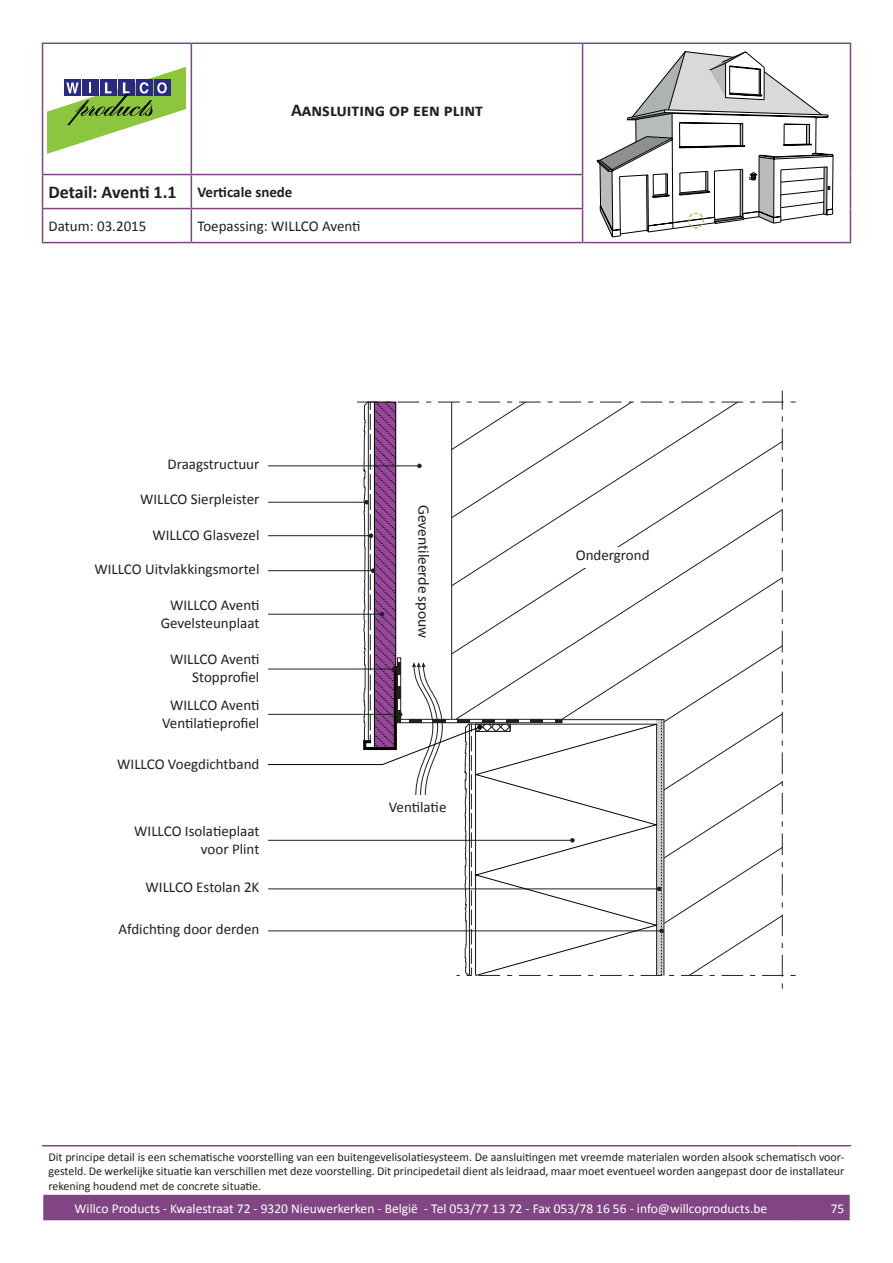
<style>
.page{position:relative;width:893px;height:1263px;background:#fff}
.page>*{position:absolute;margin:0;border:0;box-sizing:border-box;transform-origin:0 0}
.t1{font:700 18px "Calibri";color:#231f20}
.t2{font:15px/18px "Calibri";color:#231f20;text-align:right}
.t3{font:15px "Myriad Pro";color:#231f20}
.t4{font:13.5px "Calibri";color:#fff}
.t5{font:12px/14.4px "Calibri";color:#231f20;text-align:justify}
.s1{font-size:15px}
</style>
<div class="page">
<hr style="left:42px;top:1145px;width:757px;height:1px;background:#804582">
<hr style="left:799px;top:1145px;width:52px;height:1px;background:#804582">
<div style="left:42px;top:1195px;width:809px;height:25px;background:#804582"></div>
<svg style="left:47px;top:67px;width:139px;height:87px"></svg>
<svg style="left:597px;top:52px;width:236px;height:185px"></svg>
<hr style="left:42px;top:43px;width:149px;height:1px;background:#804582">
<hr style="left:42px;top:44px;width:1px;height:130px;background:#804582">
<hr style="left:191px;top:43px;width:392px;height:1px;background:#804582">
<hr style="left:191px;top:44px;width:1px;height:130px;background:#804582">
<hr style="left:583px;top:43px;width:268px;height:1px;background:#804582">
<hr style="left:582px;top:44px;width:1px;height:130px;background:#804582">
<hr style="left:850px;top:44px;width:1px;height:131px;background:#804582">
<hr style="left:42px;top:174px;width:149px;height:1px;background:#804582">
<hr style="left:42px;top:175px;width:1px;height:33px;background:#804582">
<hr style="left:191px;top:174px;width:392px;height:1px;background:#804582">
<hr style="left:191px;top:175px;width:1px;height:33px;background:#804582">
<hr style="left:582px;top:175px;width:1px;height:33px;background:#804582">
<hr style="left:850px;top:175px;width:1px;height:34px;background:#804582">
<hr style="left:850px;top:209px;width:1px;height:33px;background:#804582">
<hr style="left:42px;top:208px;width:149px;height:1px;background:#804582">
<hr style="left:42px;top:209px;width:1px;height:33px;background:#804582">
<hr style="left:191px;top:208px;width:392px;height:1px;background:#804582">
<hr style="left:191px;top:209px;width:1px;height:33px;background:#804582">
<hr style="left:582px;top:209px;width:1px;height:33px;background:#804582">
<hr style="left:42px;top:242px;width:149px;height:1px;background:#804582">
<hr style="left:191px;top:242px;width:392px;height:1px;background:#804582">
<hr style="left:583px;top:242px;width:268px;height:1px;background:#804582">
<svg style="left:268px;top:391px;width:527px;height:597px"></svg>
<div style="left:569px;top:547px;width:88px;height:20px;background:#fff"></div>
<hr style="left:561px;top:719px;width:103px;height:1px;background:#231f20">
<h1 class="t1" style="left:291px;top:98px;width:193px">Aansluiting op een plint</h1>
<h1 class="t1" style="left:49px;top:181px;width:245px">Detail: Aventi 1.1 <span class="s1">Verticale snede</span></h1>
<p class="t2" style="left:49px;top:217px;width:99px">Datum: 03.2015</p>
<p class="t2" style="left:197px;top:217px;width:165px">Toepassing: WILLCO Aventi</p>
<p class="t2" style="left:168px;top:455px;width:93px">Draagstructuur</p>
<p class="t2" style="left:140px;top:490px;width:121px">WILLCO Sierpleister</p>
<p class="t2" style="left:152px;top:526px;width:108px">WILLCO Glasvezel</p>
<p class="t2" style="left:94px;top:560px;width:167px">WILLCO Uitvlakkingsmortel</p>
<p class="t2" style="left:161px;top:596px;width:100px">WILLCO Aventi<br>Gevelsteunplaat</p>
<p class="t2" style="left:170px;top:650px;width:91px">WILLCO Aventi<br>Stopprofiel</p>
<p class="t2" style="left:162px;top:696px;width:99px;text-align:center">WILLCO Aventi<br>Ventilatieprofiel</p>
<p class="t2" style="left:117px;top:755px;width:144px">WILLCO Voegdichtband</p>
<p class="t2" style="left:134px;top:822px;width:127px">WILLCO Isolatieplaat voor Plint</p>
<p class="t2" style="left:146px;top:878px;width:115px">WILLCO Estolan 2K</p>
<p class="t2" style="left:119px;top:920px;width:142px">Afdichting door derden</p>
<p class="t3" style="left:433px;top:505px;width:135px;rotate:90deg">Geventileerde spouw</p>
<p class="t2" style="left:389px;top:798px;width:59px">Ventilatie</p>
<p class="t2" style="left:576px;top:546px;width:75px">Ondergrond</p>
<p class="t5" style="left:49px;top:1149px;width:797px">Dit principe detail is een schematische voorstelling van een buitengevelisolatiesysteem. De aansluitingen met vreemde materialen worden alsook schematisch voor&shy;gesteld. De werkelijke situatie kan verschillen met deze voorstelling. Dit principedetail dient als leidraad, maar moet eventueel worden aangepast door de installateur rekening houdend met de concrete situatie.</p>
<p class="t4" style="left:75px;top:1200px;width:694px">Willco Products - Kwalestraat 72 - 9320 Nieuwerkerken - België - Tel 053/77 13 72 - Fax 053/78 16 56 - info@willcoproducts.be</p>
<p class="t4" style="left:831px;top:1200px;width:15px">75</p>
</div>
